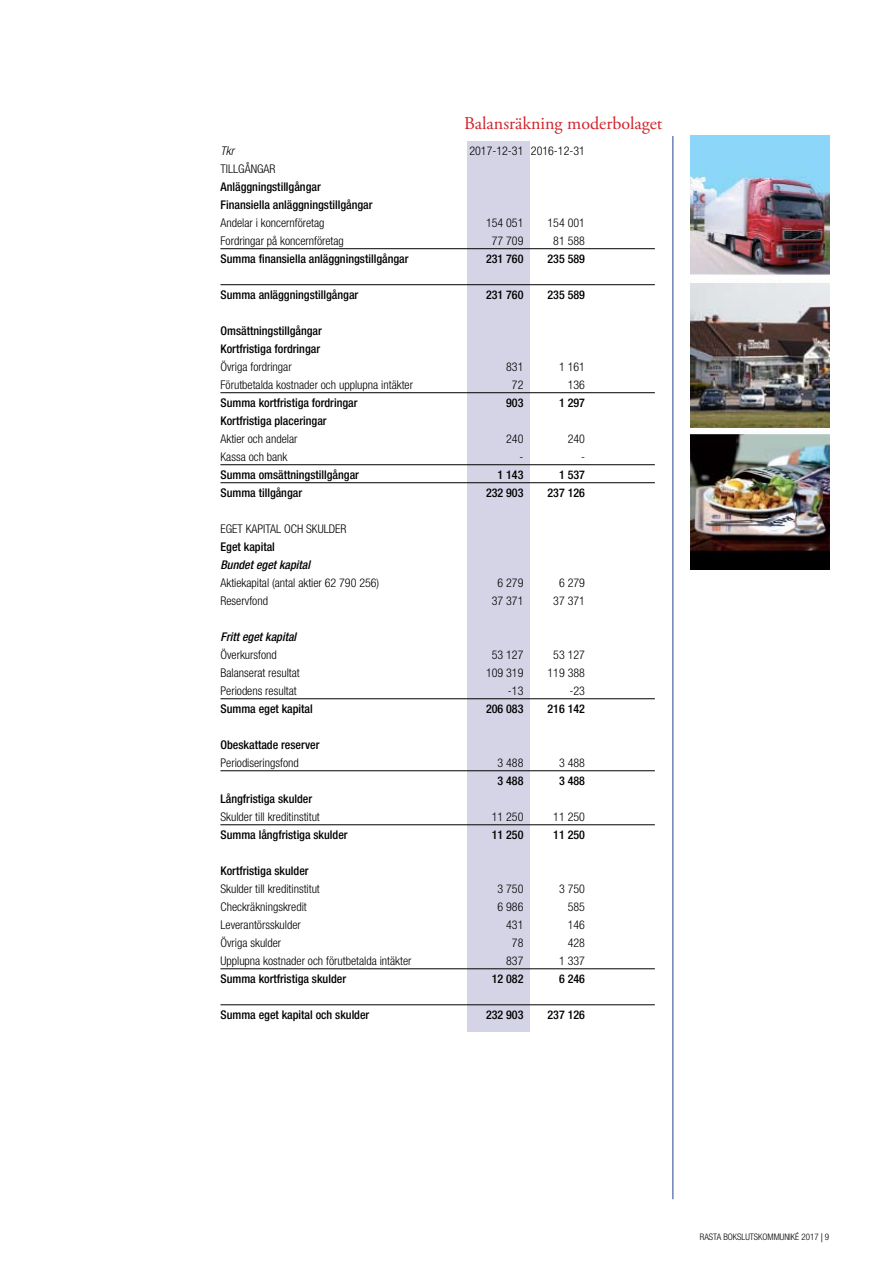
<style>
.page{position:relative;width:893px;height:1263px;background:#fff}
.page>*{position:absolute;margin:0;border:0;box-sizing:border-box;transform-origin:0 0}
.t1{font:18px "Adobe Garamond Pro";color:#d2232a}
.t2{font:300 condensed 12px "Helvetica Neue LT Std";color:#000}
.t3{font:500 condensed 12px/18px "Helvetica Neue LT Std";color:#000}
.t4{font:italic 500 condensed 12px "Helvetica Neue LT Std";color:#000}
.t5{font:italic 300 condensed 12px "Helvetica Neue LT Std";color:#000}
.t6{font:300 condensed 9px "Helvetica Neue LT Std";color:#000}
.s1{font-family:"Myriad Pro";font-weight:400;font-stretch:normal}
</style>
<div class="page">
<hr style="left:672px;top:136px;width:1px;height:1063px;background:#25408f">
<img style="left:690px;top:136px;width:139px;height:434px">
<div style="left:467px;top:141px;width:62px;height:891px;background:#d4d4e6"></div>
<hr style="left:220px;top:248px;width:435px;height:1px;background:#000">
<hr style="left:220px;top:284px;width:435px;height:1px;background:#000">
<hr style="left:220px;top:392px;width:435px;height:1px;background:#000">
<hr style="left:220px;top:464px;width:435px;height:1px;background:#000">
<hr style="left:220px;top:482px;width:435px;height:1px;background:#000">
<hr style="left:220px;top:698px;width:435px;height:1px;background:#000">
<hr style="left:220px;top:770px;width:435px;height:1px;background:#000">
<hr style="left:220px;top:824px;width:435px;height:1px;background:#000">
<hr style="left:220px;top:968px;width:435px;height:1px;background:#000">
<hr style="left:220px;top:1004px;width:435px;height:1px;background:#000">
<img style="left:690px;top:284px;width:139px;height:143px">
<h1 class="t1" style="left:464px;top:112px;width:200px">Balansräkning moderbolaget</h1>
<p class="t5" style="left:220px;top:144px;width:15px">Tkr</p>
<p class="t2" style="left:469px;top:144px;width:117px">2017-12-31 2016-12-31</p>
<p class="t2" style="left:220px;top:162px;width:57px">TILLGÅNGAR</p>
<p class="t3" style="left:220px;top:178px;width:154px">Anläggningstillgångar<br>Finansiella anläggningstillgångar</p>
<p class="t2" style="left:220px;top:216px;width:106px">Andelar i koncernföretag</p>
<p class="t2" style="left:486px;top:216px;width:39px">154 051</p>
<p class="t2" style="left:548px;top:216px;width:39px">154 001</p>
<p class="t2" style="left:220px;top:234px;width:125px">Fordringar på koncernföretag</p>
<p class="t2" style="left:492px;top:234px;width:33px">77 709</p>
<p class="t2" style="left:553px;top:234px;width:33px">81 588</p>
<p class="t3" style="left:220px;top:250px;width:190px">Summa finansiella anläggningstillgångar</p>
<p class="t3" style="left:486px;top:250px;width:39px">231 760</p>
<p class="t3" style="left:548px;top:250px;width:39px">235 589</p>
<p class="t3" style="left:220px;top:286px;width:139px">Summa anläggningstillgångar</p>
<p class="t3" style="left:486px;top:286px;width:39px">231 760</p>
<p class="t3" style="left:548px;top:286px;width:39px">235 589</p>
<p class="t3" style="left:220px;top:322px;width:103px">Omsättningstillgångar<br>Kortfristiga fordringar</p>
<p class="t2" style="left:220px;top:360px;width:73px">Övriga fordringar</p>
<p class="t2" style="left:506px;top:360px;width:19px">831</p>
<p class="t2" style="left:559px;top:360px;width:27px">1 161</p>
<p class="t2" style="left:220px;top:378px;width:194px">Förutbetalda kostnader och upplupna intäkter</p>
<p class="t2" style="left:512px;top:378px;width:13px">72</p>
<p class="t2" style="left:568px;top:378px;width:19px">136</p>
<p class="t3" style="left:220px;top:394px;width:139px">Summa kortfristiga fordringar</p>
<p class="t3" style="left:506px;top:394px;width:19px">903</p>
<p class="t3" style="left:559px;top:394px;width:27px">1 297</p>
<p class="t3" style="left:220px;top:412px;width:108px">Kortfristiga placeringar</p>
<p class="t2" style="left:220px;top:432px;width:79px">Aktier och andelar</p>
<p class="t2" style="left:506px;top:432px;width:19px">240</p>
<p class="t2" style="left:568px;top:432px;width:19px">240</p>
<p class="t2" style="left:220px;top:450px;width:69px">Kassa och bank</p>
<p class="t2" style="left:519px;top:450px;width:5px">-</p>
<p class="t2" style="left:581px;top:450px;width:5px">-</p>
<p class="t3" style="left:220px;top:466px;width:140px">Summa omsättningstillgångar</p>
<p class="t3" style="left:498px;top:466px;width:27px">1 143</p>
<p class="t3" style="left:559px;top:466px;width:27px">1 537</p>
<p class="t3" style="left:220px;top:484px;width:83px">Summa tillgångar</p>
<p class="t3" style="left:486px;top:484px;width:39px">232 903</p>
<p class="t3" style="left:548px;top:484px;width:39px">237 126</p>
<p class="t2" style="left:220px;top:522px;width:128px">EGET KAPITAL OCH SKULDER</p>
<p class="t3" style="left:220px;top:538px;width:56px">Eget kapital</p>
<p class="t4" style="left:220px;top:558px;width:91px">Bundet eget kapital</p>
<p class="t2" style="left:220px;top:576px;width:160px">Aktiekapital (antal aktier 62 790 256)</p>
<p class="t2" style="left:498px;top:576px;width:27px">6 279</p>
<p class="t2" style="left:559px;top:576px;width:27px">6 279</p>
<p class="t2" style="left:220px;top:594px;width:49px">Reservfond</p>
<p class="t2" style="left:492px;top:594px;width:33px">37 371</p>
<p class="t2" style="left:553px;top:594px;width:33px">37 371</p>
<p class="t4" style="left:220px;top:630px;width:77px">Fritt eget kapital</p>
<p class="t2" style="left:220px;top:648px;width:58px">Överkursfond</p>
<p class="t2" style="left:492px;top:648px;width:33px">53 127</p>
<p class="t2" style="left:553px;top:648px;width:33px">53 127</p>
<p class="t2" style="left:220px;top:666px;width:81px">Balanserat resultat</p>
<p class="t2" style="left:486px;top:666px;width:39px">109 319</p>
<p class="t2" style="left:548px;top:666px;width:39px">119 388</p>
<p class="t2" style="left:220px;top:684px;width:78px">Periodens resultat</p>
<p class="t2" style="left:508px;top:684px;width:17px">-13</p>
<p class="t2" style="left:569px;top:684px;width:17px">-23</p>
<p class="t3" style="left:220px;top:700px;width:94px">Summa eget kapital</p>
<p class="t3" style="left:486px;top:700px;width:39px">206 083</p>
<p class="t3" style="left:548px;top:700px;width:39px">216 142</p>
<p class="t3" style="left:220px;top:736px;width:101px">Obeskattade reserver</p>
<p class="t2" style="left:220px;top:756px;width:80px">Periodiseringsfond</p>
<p class="t2" style="left:498px;top:756px;width:27px">3 488</p>
<p class="t2" style="left:559px;top:756px;width:27px">3 488</p>
<p class="t3" style="left:498px;top:772px;width:27px">3 488</p>
<p class="t3" style="left:559px;top:772px;width:27px">3 488</p>
<p class="t3" style="left:220px;top:790px;width:93px">Långfristiga skulder</p>
<p class="t2" style="left:220px;top:810px;width:101px">Skulder till kreditinstitut</p>
<p class="t2" style="left:492px;top:810px;width:33px">11 250</p>
<p class="t2" style="left:553px;top:810px;width:33px">11 250</p>
<p class="t3" style="left:220px;top:826px;width:129px">Summa långfristiga skulder</p>
<p class="t3" style="left:492px;top:826px;width:33px">11 250</p>
<p class="t3" style="left:553px;top:826px;width:33px">11 250</p>
<p class="t3" style="left:220px;top:862px;width:90px">Kortfristiga skulder</p>
<p class="t2" style="left:220px;top:882px;width:101px">Skulder till kreditinstitut</p>
<p class="t2" style="left:498px;top:882px;width:27px">3 750</p>
<p class="t2" style="left:559px;top:882px;width:27px">3 750</p>
<p class="t2" style="left:220px;top:900px;width:88px">Checkräkningskredit</p>
<p class="t2" style="left:498px;top:900px;width:27px">6 986</p>
<p class="t2" style="left:568px;top:900px;width:19px">585</p>
<p class="t2" style="left:220px;top:918px;width:82px">Leverantörsskulder</p>
<p class="t2" style="left:506px;top:918px;width:19px">431</p>
<p class="t2" style="left:568px;top:918px;width:19px">146</p>
<p class="t2" style="left:220px;top:936px;width:62px">Övriga skulder</p>
<p class="t2" style="left:512px;top:936px;width:13px">78</p>
<p class="t2" style="left:568px;top:936px;width:19px">428</p>
<p class="t2" style="left:220px;top:954px;width:192px">Upplupna kostnader och förutbetalda intäkter</p>
<p class="t2" style="left:506px;top:954px;width:19px">837</p>
<p class="t2" style="left:559px;top:954px;width:27px">1 337</p>
<p class="t3" style="left:220px;top:970px;width:127px">Summa kortfristiga skulder</p>
<p class="t3" style="left:492px;top:970px;width:33px">12 082</p>
<p class="t3" style="left:559px;top:970px;width:27px">6 246</p>
<p class="t3" style="left:220px;top:1006px;width:150px">Summa eget kapital och skulder</p>
<p class="t3" style="left:486px;top:1006px;width:39px">232 903</p>
<p class="t3" style="left:548px;top:1006px;width:39px">237 126</p>
<p class="t6" style="left:700px;top:1232px;width:131px">RASTA BOKSLUTSKOMMUNIKÉ 2017 <span class="s1">|</span> 9</p>
</div>
